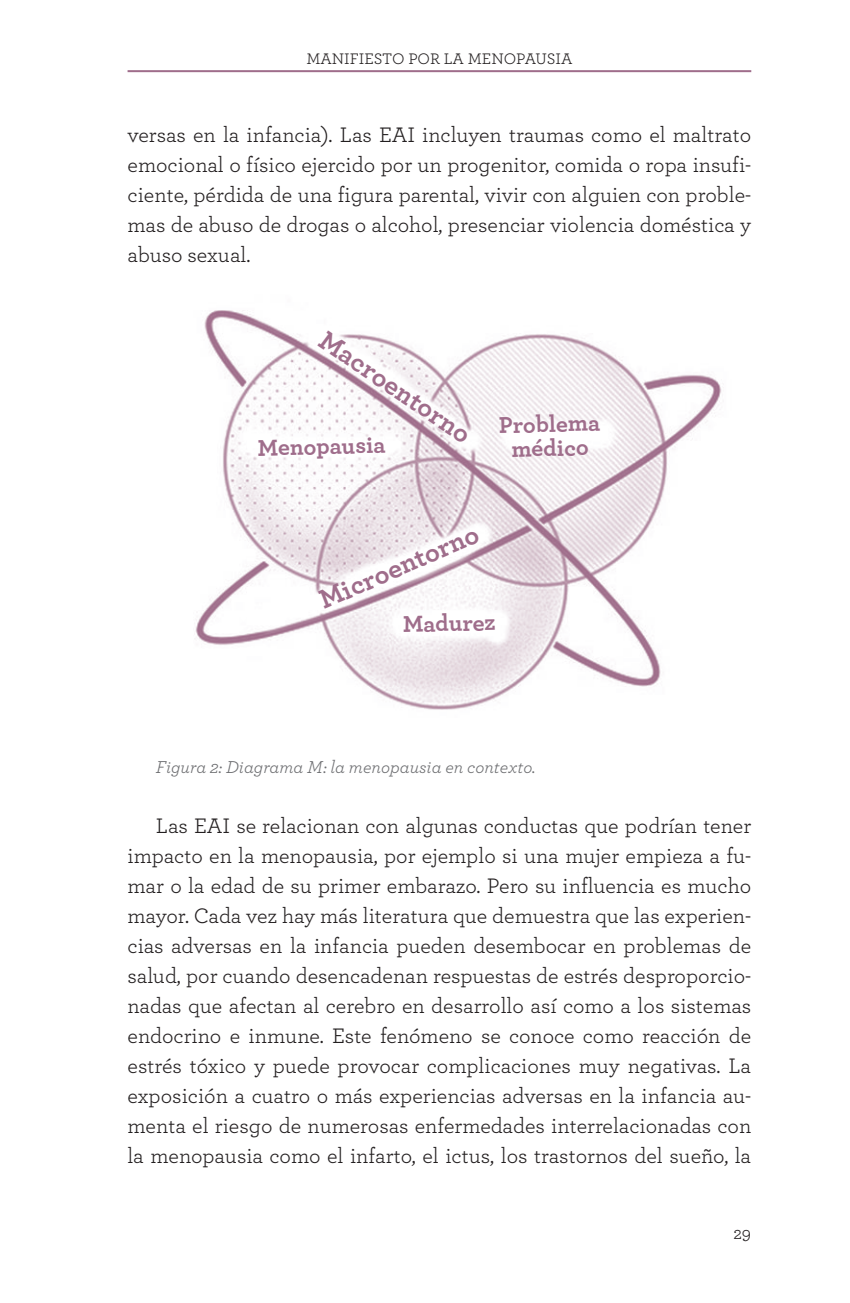
<style>
.page{position:relative;width:850px;height:1303px;background:#fff}
.page>*{position:absolute;margin:0;border:0;box-sizing:border-box;transform-origin:0 0}
.t1{font:700 28px "Archer";color:#9f6d8b}
.t2{font:700 24px/24px "Archer";color:#9f6d8b;text-align:center}
.Text_sang{font:22px/30px "Archer";color:#231f20;text-align:justify}
.figura{font:italic 18px "Archer";color:#6c6d70}
.t3{font:18px "Archer";color:#231f20}
.t4{font:16px "Archer";color:#231f20}
</style>
<div class="page">
<hr style="left:128px;top:70px;width:623px;height:2px;background:#9f6d8b">
<img style="left:195px;top:310px;width:527px;height:400px">
<p class="t4" style="left:306px;top:47px;width:268px">MANIFIESTO POR LA MENOPAUSIA</p>
<p class="Text_sang" style="left:128px;top:119px;width:625px">versas en la infancia). Las EAI incluyen traumas como el maltrato emocional o físico ejercido por un progenitor, comida o ropa insufi&shy;ciente, pérdida de una figura parental, vivir con alguien con proble&shy;mas de abuso de drogas o alcohol, presenciar violencia doméstica y abuso sexual.</p>
<p class="t1" style="left:334px;top:319px;width:181px;rotate:34deg">Macroentorno</p>
<p class="t2" style="left:257px;top:434px;width:132px;rotate:-1deg">Menopausia</p>
<p class="t2" style="left:499px;top:411px;width:105px;rotate:-1deg">Problema médico</p>
<p class="t1" style="left:312px;top:581px;width:175px;rotate:-24deg">Microentorno</p>
<p class="t2" style="left:403px;top:610px;width:94px;rotate:-1deg">Madurez</p>
<p class="figura" style="left:156px;top:753px;width:381px">Figura 2: Diagrama M: la menopausia en contexto.</p>
<p class="Text_sang" style="left:128px;top:809px;width:625px;text-indent:28px">Las EAI se relacionan con algunas conductas que podrían tener impacto en la menopausia, por ejemplo si una mujer empieza a fu&shy;mar o la edad de su primer embarazo. Pero su influencia es mucho mayor. Cada vez hay más literatura que demuestra que las experien&shy;cias adversas en la infancia pueden desembocar en problemas de salud, por cuando desencadenan respuestas de estrés desproporcio&shy;nadas que afectan al cerebro en desarrollo así como a los sistemas endocrino e inmune. Este fenómeno se conoce como reacción de estrés tóxico y puede provocar complicaciones muy negativas. La exposición a cuatro o más experiencias adversas en la infancia au&shy;menta el riesgo de numerosas enfermedades interrelacionadas con la menopausia como el infarto, el ictus, los trastornos del sueño, la</p>
<p class="t3" style="left:733px;top:1220px;width:19px">29</p>
</div>
